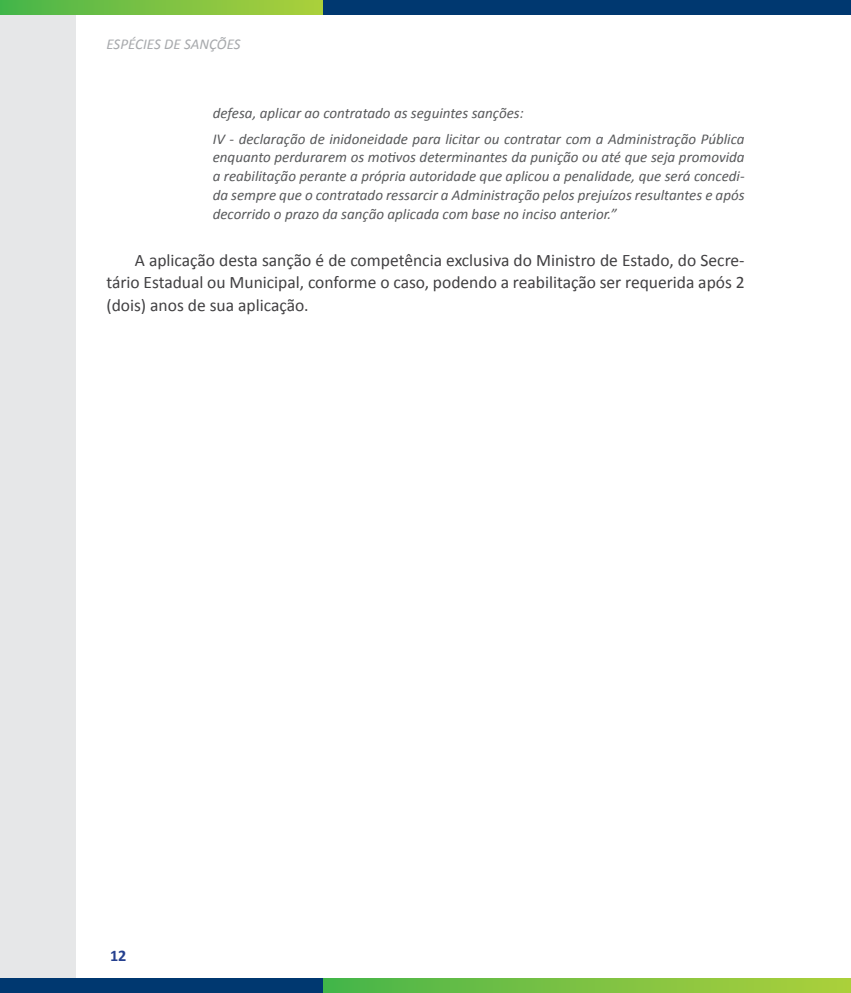
<style>
.page{position:relative;width:851px;height:993px;background:#fff}
.page>*{position:absolute;margin:0;border:0;box-sizing:border-box;transform-origin:0 0}
.t1{font:17.5px/22.5px "Calibri";color:#414042;text-align:justify}
.t2{font:700 16.25px "Calibri";color:#25408f}
.t3{font:italic 15px/18.8px "Calibri";color:#58595b}
.t4{font:italic 15px "Calibri";color:#a7a9ac}
</style>
<div class="page">
<div style="left:0;top:14px;width:76px;height:964px;background:#e6e7e8"></div>
<div style="left:322px;top:0;width:528px;height:14px;background:#003870"></div>
<svg style="left:322px;top:978px;width:528px;height:14px;background:#7ac142"></svg>
<svg style="left:0;top:0;width:322px;height:14px;background:#7ac242"></svg>
<div style="left:0;top:978px;width:322px;height:14px;background:#003870"></div>
<p class="t4" style="left:106px;top:34px;width:136px">ESPÉCIES DE SANÇÕES</p>
<p class="t3" style="left:213px;top:99px;width:533px;line-height:25.9px">defesa, aplicar ao contratado as seguintes sanções:<br>IV - declaração de inidoneidade para licitar ou contratar com a Administração Pública</p>
<p class="t3" style="left:213px;top:147px;width:533px;text-align:justify">enquanto perdurarem os motivos determinantes da punição ou até que seja promovida a reabilitação perante a própria autoridade que aplicou a penalidade, que será concedi&shy;da sempre que o contratado ressarcir a Administração pelos prejuízos resultantes e após decorrido o prazo da sanção aplicada com base no inciso anterior.”</p>
<p class="t1" style="left:106px;top:249px;width:639px;text-indent:28px">A aplicação desta sanção é de competência exclusiva do Ministro de Estado, do Secre&shy;tário Estadual ou Municipal, conforme o caso, podendo a reabilitação ser requerida após 2 (dois) anos de sua aplicação.</p>
<p class="t2" style="left:110px;top:944px;width:18px">12</p>
</div>
